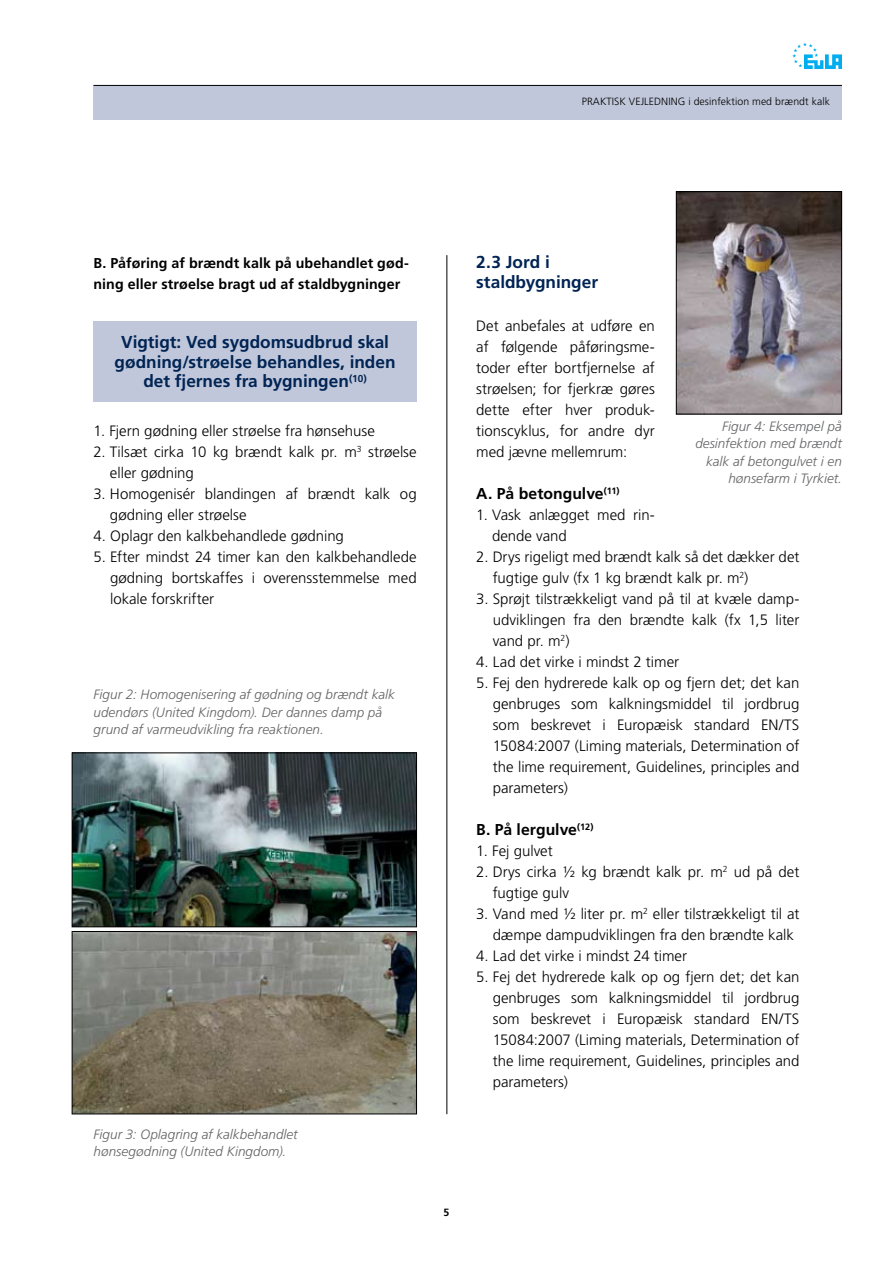
<style>
.page{position:relative;width:893px;height:1263px;background:#fff}
.page>*{position:absolute;margin:0;border:0;box-sizing:border-box;transform-origin:0 0}
.t1{font:700 17.25px/19.5px "Frutiger CE";color:#002454}
.t2{font:700 15.75px "Frutiger CE";color:#000}
.t3{font:300 15px/21px "Frutiger CE";letter-spacing:-.005em;color:#000}
.t4{font:700 14.25px/21px "Frutiger CE";letter-spacing:.005em;color:#000}
.t5{font:italic 300 13.5px/17.2px "Frutiger CE";letter-spacing:.005em;color:#636466}
.t6{font:300 10.5px "Frutiger CE";letter-spacing:.005em;color:#000}
</style>
<div class="page">
<div style="left:94px;top:85px;width:748px;height:34px;background:#c1c7da"></div>
<svg style="left:792px;top:43px;width:50px;height:26px"></svg>
<hr style="left:94px;top:85px;width:748px;height:1px;background:#000">
<img style="left:678px;top:193px;width:162px;height:219px">
<div style="left:676px;top:191px;width:166px;height:223px;border:1px solid #000"></div>
<hr style="left:446px;top:255px;width:1px;height:859px;background:#000">
<div style="left:94px;top:321px;width:323px;height:80px;background:#c1c7da"></div>
<img style="left:74px;top:755px;width:341px;height:170px">
<div style="left:72px;top:753px;width:345px;height:174px;border:1px solid #000"></div>
<img style="left:74px;top:933px;width:341px;height:179px">
<div style="left:72px;top:931px;width:345px;height:183px;border:1px solid #000"></div>
<p class="t4" style="left:94px;top:253px;width:317px">B. Påføring af brændt kalk på ubehandlet gød&shy;ning eller strøelse bragt ud af staldbygninger</p>
<p class="t1" style="left:115px;top:332px;width:282px;text-align:center">Vigtigt: Ved sygdomsudbrud skal gødning/strøelse behandles, inden det fjernes fra bygningen<sup>(10)</sup></p>
<p class="t3" style="left:94px;top:420px;width:283px">1. Fjern gødning eller strøelse fra hønsehuse</p>
<p class="t3" style="left:110px;top:441px;width:308px;text-indent:-16px">2. Tilsæt cirka 10 kg brændt kalk pr. m<sup>3</sup> strøelse eller gødning</p>
<p class="t3" style="left:110px;top:483px;width:308px;text-indent:-16px">3. Homogenisér blandingen af brændt kalk og gødning eller strøelse</p>
<p class="t3" style="left:94px;top:525px;width:252px">4. Oplagr den kalkbehandlede gødning</p>
<p class="t3" style="left:110px;top:546px;width:308px;text-align:justify;text-indent:-16px">5. Efter mindst 24 timer kan den kalkbehandlede gødning bortskaffes i overensstemmelse med lokale forskrifter</p>
<p class="t5" style="left:94px;top:686px;width:303px">Figur 2: Homogenisering af gødning og brændt kalk udendørs (United Kingdom). Der dannes damp på grund af varmeudvikling fra reaktionen.</p>
<p class="t5" style="left:94px;top:1125px;width:206px">Figur 3: Oplagring af kalkbehandlet hønsegødning (United Kingdom).</p>
<p class="t6" style="left:582px;top:95px;width:7px">praktiskvejlednin</p>
<p class="t6" style="left:678px;top:95px;width:154px">g i desinfektion med brændt kalk</p>
<p class="t1" style="left:476px;top:252px;width:123px">2.3 Jord i staldbygninger</p>
<p class="t3" style="left:476px;top:315px;width:180px;text-align:justify">Det anbefales at udføre en af følgende påføringsme&shy;toder efter bortfjernelse af strøelsen; for fjerkræ gøres dette efter hver produk&shy;tionscyklus, for andre dyr med jævne mellemrum:</p>
<p class="t2" style="left:476px;top:484px;width:145px">A. På betongulve<sup>(11)</sup></p>
<p class="t3" style="left:492px;top:504px;width:164px;text-indent:-16px">1. Vask anlægget med rin&shy;dende vand</p>
<p class="t3" style="left:493px;top:546px;width:308px;text-indent:-16px">2. Drys rigeligt med brændt kalk så det dækker det fugtige gulv (fx 1 kg brændt kalk pr. m<sup>2</sup>)</p>
<p class="t3" style="left:493px;top:588px;width:308px;text-align:justify;text-indent:-16px">3. Sprøjt tilstrækkeligt vand på til at kvæle damp&shy;udviklingen fra den brændte kalk (fx 1,5 liter vand pr. m<sup>2</sup>)</p>
<p class="t3" style="left:476px;top:651px;width:204px">4. Lad det virke i mindst 2 timer</p>
<p class="t3" style="left:493px;top:672px;width:308px;text-align:justify;text-indent:-16px">5. Fej den hydrerede kalk op og fjern det; det kan genbruges som kalkningsmiddel til jordbrug som beskrevet i Europæisk standard EN/TS 15084:2007 (Liming materials, Determination of the lime requirement, G uidelines, principles and parameters)</p>
<p class="t2" style="left:476px;top:820px;width:119px">B. På lergulve<sup>(12)</sup></p>
<p class="t3" style="left:476px;top:840px;width:78px">1. Fej gulvet</p>
<p class="t3" style="left:493px;top:861px;width:308px;text-indent:-16px">2. Drys cirka ½ kg brændt kalk pr. m<sup>2</sup> ud på det fugtige gulv</p>
<p class="t3" style="left:493px;top:903px;width:308px;text-indent:-16px">3. Vand med ½ liter pr. m<sup>2</sup> eller tilstrækkeligt til at dæmpe dampudviklingen fra den brændte kalk</p>
<p class="t3" style="left:476px;top:945px;width:212px">4. Lad det virke i mindst 24 timer</p>
<p class="t3" style="left:493px;top:966px;width:308px;text-align:justify;text-indent:-16px">5. Fej det hydrerede kalk op og fjern det; det kan genbruges som kalkningsmiddel til jordbrug som beskrevet i Europæisk standard EN/TS 15084:2007 (Liming materials, Determination of the lime requirement, G uidelines, principles and parameters)</p>
<p class="t5" style="left:695px;top:418px;width:148px;text-align:right">Figur 4: Eksempel på desinfektion med brændt kalk af betongulvet i en hønsefarm i Tyrkiet.</p>
</div>
